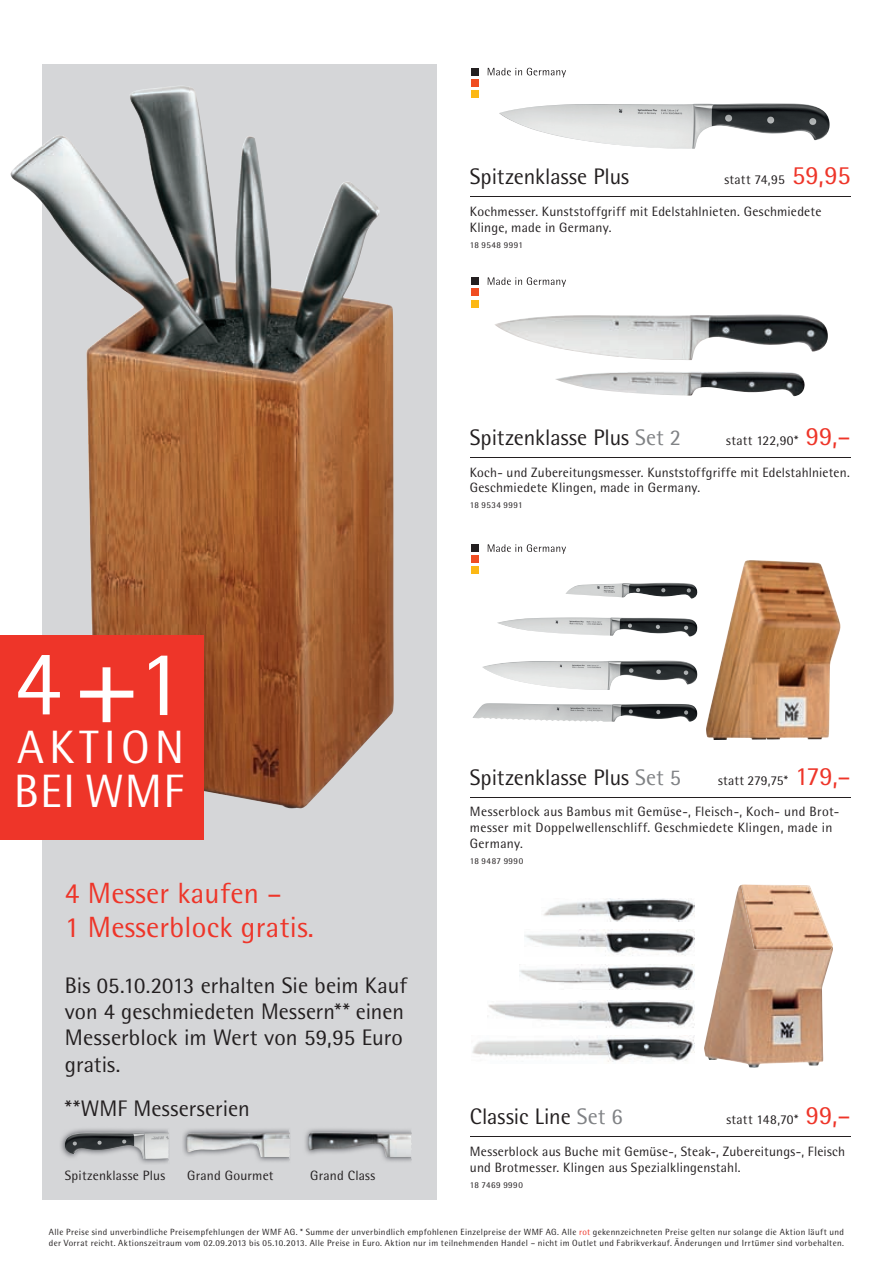
<style>
.page{position:relative;width:893px;height:1263px;background:#fff}
.page>*{position:absolute;margin:0;border:0;box-sizing:border-box;transform-origin:0 0}
.t1{font:93.6px "WMF Rotis";color:#fff}
.t2{font:46.8px/44.4px "WMF Rotis";letter-spacing:.11em;color:#fff}
.t3{font:29.25px/34px "WMF Rotis";letter-spacing:.01em;color:#ee3529}
.t4{font:22.5px/26.4px "WMF Rotis";color:#231f20}
.t5{font:13.5px/15.8px "WMF Rotis";letter-spacing:.015em;color:#231f20}
.t6{font:9px/10.6px "WMF Rotis";letter-spacing:.04em;color:#231f20}
.s1{font-size:26.25px;color:#ee3529}
.s2{font-size:115.2px}
.s3{color:#808285}
.s4{color:#ee3529}
</style>
<div class="page">
<div style="left:42px;top:64px;width:395px;height:1135px;background:#d5d6d8"></div>
<img style="left:499px;top:103px;width:330px;height:46px">
<img style="left:472px;top:703px;width:225px;height:18px">
<img style="left:482px;top:660px;width:215px;height:29px">
<img style="left:497px;top:617px;width:200px;height:19px">
<img style="left:565px;top:582px;width:132px;height:16px">
<img style="left:543px;top:898px;width:151px;height:23px">
<img style="left:524px;top:929px;width:170px;height:27px">
<img style="left:519px;top:964px;width:175px;height:25px">
<img style="left:487px;top:1000px;width:207px;height:27px">
<img style="left:472px;top:1035px;width:222px;height:27px">
<img style="left:495px;top:314px;width:332px;height:82px">
<svg style="left:487px;top:68px;width:79px;height:9px"></svg>
<div style="left:471px;top:68px;width:8px;height:7px;background:#231f20"></div>
<div style="left:471px;top:79px;width:8px;height:7px;background:#f04d22"></div>
<div style="left:471px;top:90px;width:8px;height:8px;background:#fcb814"></div>
<svg style="left:487px;top:277px;width:79px;height:10px"></svg>
<div style="left:471px;top:277px;width:8px;height:8px;background:#231f20"></div>
<div style="left:471px;top:288px;width:8px;height:8px;background:#f04d22"></div>
<div style="left:471px;top:300px;width:8px;height:7px;background:#fcb814"></div>
<svg style="left:487px;top:544px;width:79px;height:9px"></svg>
<div style="left:471px;top:544px;width:8px;height:7px;background:#231f20"></div>
<div style="left:471px;top:555px;width:8px;height:8px;background:#f04d22"></div>
<div style="left:471px;top:566px;width:8px;height:8px;background:#fcb814"></div>
<img style="left:11px;top:86px;width:382px;height:722px">
<img style="left:61px;top:1129px;width:350px;height:35px">
<img style="left:65px;top:1132px;width:103px;height:26px">
<img style="left:186px;top:1132px;width:103px;height:24px">
<img style="left:308px;top:1132px;width:103px;height:24px">
<hr style="left:469px;top:796px;width:381px;height:1px;background:#231f20">
<hr style="left:469px;top:1136px;width:381px;height:1px;background:#231f20">
<hr style="left:469px;top:457px;width:381px;height:1px;background:#231f20">
<hr style="left:469px;top:197px;width:381px;height:1px;background:#231f20">
<img style="left:706px;top:560px;width:134px;height:179px">
<img style="left:704px;top:886px;width:128px;height:181px">
<img style="left:740px;top:884px;width:92px;height:65px">
<div style="left:0;top:634px;width:204px;height:205px;background:#ee3529"></div>
<svg style="left:168px;top:1129px;width:2px;height:34px"></svg>
<div style="left:170px;top:1125px;width:8px;height:39px;background:#d5d6d8"></div>
<svg style="left:289px;top:1129px;width:2px;height:34px"></svg>
<div style="left:291px;top:1125px;width:8px;height:39px;background:#d5d6d8"></div>
<h3 class="t4" style="left:469px;top:163px;width:161px">Spitzenklasse Plus</h3>
<p class="t5" style="left:724px;top:172px;width:128px">statt 74,95 <span class="s1">59,95</span></p>
<p class="t5" style="left:469px;top:203px;width:353px">Kochmesser. Kunststoffgriff mit Edelstahlnieten. Geschmiedete<br>Klinge, made in Germany.</p>
<p class="t6" style="left:469px;top:239px;width:54px">18 9548 9991</p>
<h1 class="t1" style="left:14px;top:627px;width:171px">4 1</h1>
<h2 class="t2" style="left:1px;top:724px;width:172px">AKTION<br>BEI WMF</h2>
<h1 class="t1" style="left:2px;top:627px;width:171px">4<span class="s2">+</span>1</h1>
<h2 class="t2" style="left:14px;top:724px;width:172px">AKTION<br>BEI WMF</h2>
<h3 class="t3" style="left:65px;top:875px;width:250px">4 Messer kaufen –<br>1 Messerblock gratis.</h3>
<h3 class="t4" style="left:65px;top:971px;width:343px">Bis 05.10.2013 erhalten Sie beim Kauf von 4 geschmiedeten Messern** einen<br>Messerblock im Wert von 59,95 Euro gratis.</h3>
<h3 class="t4" style="left:65px;top:1095px;width:186px">**WMF Messerserien</h3>
<p class="t5" style="left:65px;top:1166px;width:102px">Spitzenklasse Plus</p>
<p class="t5" style="left:187px;top:1166px;width:88px">Grand Gourmet</p>
<p class="t5" style="left:310px;top:1166px;width:67px">Grand Class</p>
<h3 class="t4" style="left:469px;top:424px;width:213px">Spitzenklasse Plus <span class="s3">Set 2</span></h3>
<p class="t5" style="left:726px;top:432px;width:126px">statt 122,90* <span class="s1">99,–</span></p>
<p class="t5" style="left:469px;top:464px;width:381px">Koch- und Zubereitungsmesser. Kunststoffgriffe mit Edelstahlnieten.<br>Geschmiedete Klingen, made in Germany.</p>
<p class="t6" style="left:469px;top:499px;width:54px">18 9534 9991</p>
<h3 class="t4" style="left:469px;top:763px;width:213px">Spitzenklasse Plus <span class="s3">Set 5</span></h3>
<p class="t5" style="left:718px;top:772px;width:134px">statt 279,75* <span class="s1">179,–</span></p>
<p class="t5" style="left:469px;top:803px;width:370px">Messerblock aus Bambus mit Gemüse-, Fleisch-, Koch- und Brot&shy;messer mit Doppelwellenschliff. Geschmiedete Klingen, made in<br>Germany.</p>
<p class="t6" style="left:469px;top:855px;width:55px">18 9487 9990</p>
<h3 class="t4" style="left:469px;top:1102px;width:154px">Classic Line <span class="s3">Set 6</span></h3>
<p class="t5" style="left:726px;top:1111px;width:126px">statt 148,70* <span class="s1">99,–</span></p>
<p class="t5" style="left:469px;top:1142px;width:377px">Messerblock aus Buche mit Gemüse-, Steak-, Zubereitungs-, Fleisch und Brotmesser. Klingen aus Spezialklingenstahl.</p>
<p class="t6" style="left:469px;top:1178px;width:54px">18 7469 9990</p>
<p class="t6" style="left:49px;top:1226px;width:796px">Alle Preise sind unverbindliche Preisempfehlungen der WMF AG. * Summe der unverbindlich empfohlenen Einzelpreise der WMF AG. Alle <span class="s4">rot</span> gekennzeichneten Preise gelten nur solange die Aktion läuft und der Vorrat reicht. Aktionszeitraum vom 02.09.2013 bis 05.10.2013. Alle Preise in Euro. Aktion nur im teilnehmenden Handel – nicht im Outlet und Fabrikverkauf. Änderungen und Irrtümer sind vorbehalten.</p>
</div>
